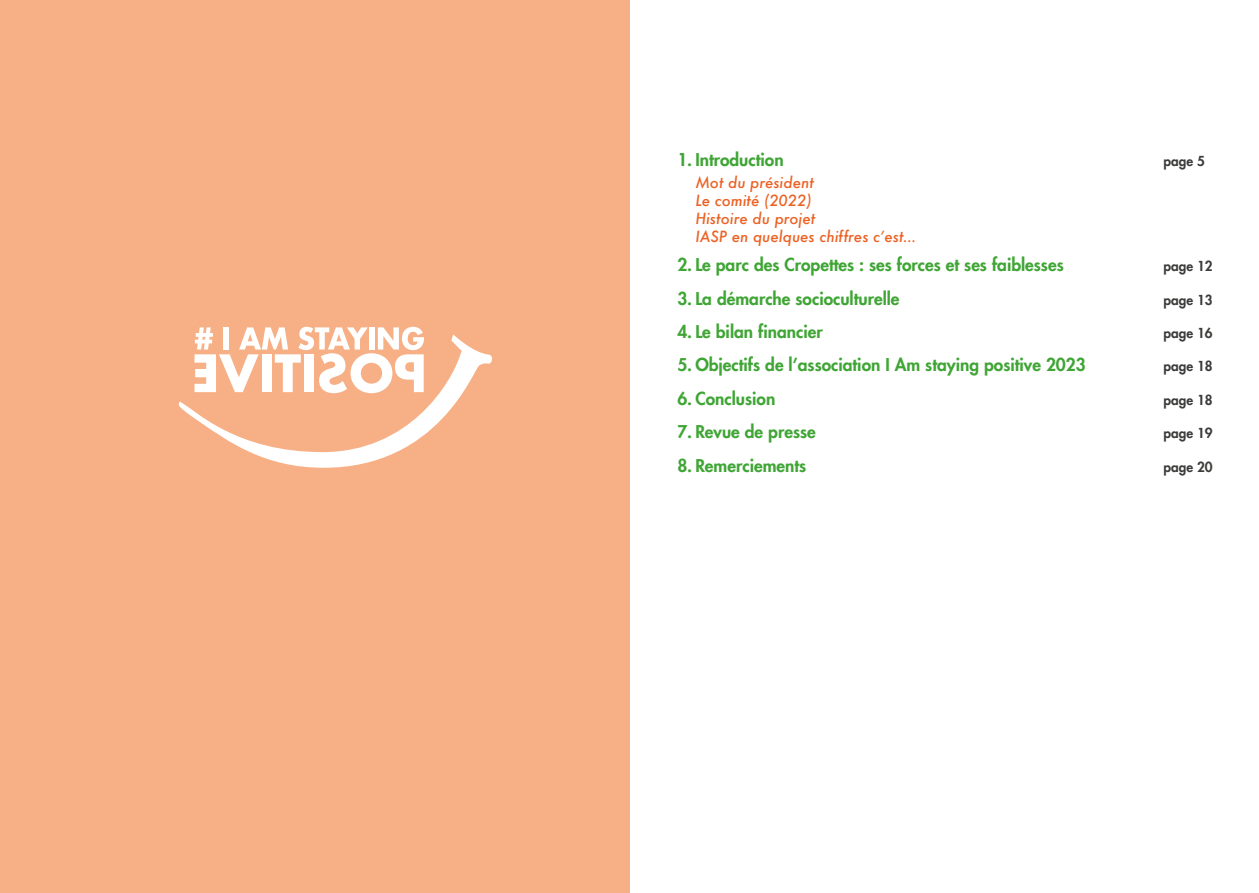
<style>
.page{position:relative;width:1259px;height:893px;background:#fff}
.page>*{position:absolute;margin:0;border:0;box-sizing:border-box;transform-origin:0 0}
.t1{font:800 17.25px "Futura LT";color:#3fa535}
.t2{font:italic 500 15px/18px "Futura";color:#ec6225}
.t3{font:800 13.5px "Futura LT";color:#3c3c3b}
</style>
<div class="page">
<div style="left:0;top:0;width:629px;height:893px;background:#f7b085"></div>
<svg style="left:178px;top:327px;width:314px;height:141px"></svg>
<p class="t1" style="left:677px;top:148px;width:108px">1. Introduction</p>
<p class="t3" style="left:1163px;top:152px;width:43px">page 5</p>
<p class="t2" style="left:695px;top:173px;width:222px">Mot du président<br>Le comité (2022)<br>Histoire du projet<br>IASP en quelques chiffres c’est…</p>
<p class="t1" style="left:677px;top:253px;width:388px">2. Le parc des Cropettes : ses forces et ses faiblesses</p>
<p class="t3" style="left:1163px;top:257px;width:51px">page 12</p>
<p class="t1" style="left:677px;top:287px;width:224px">3. La démarche socioculturelle</p>
<p class="t3" style="left:1163px;top:290px;width:51px">page 13</p>
<p class="t1" style="left:677px;top:320px;width:147px">4. Le bilan financier</p>
<p class="t3" style="left:1163px;top:324px;width:51px">page 16</p>
<p class="t1" style="left:677px;top:354px;width:410px">5. Objectifs de l’association I Am staying positive 2023</p>
<p class="t3" style="left:1163px;top:357px;width:51px">page 18</p>
<p class="t1" style="left:677px;top:387px;width:99px">6. Conclusion</p>
<p class="t3" style="left:1163px;top:391px;width:51px">page 18</p>
<p class="t1" style="left:677px;top:420px;width:140px">7. Revue de presse</p>
<p class="t3" style="left:1163px;top:424px;width:51px">page 19</p>
<p class="t1" style="left:677px;top:454px;width:130px">8. Remerciements</p>
<p class="t3" style="left:1163px;top:458px;width:51px">page 20</p>
</div>
